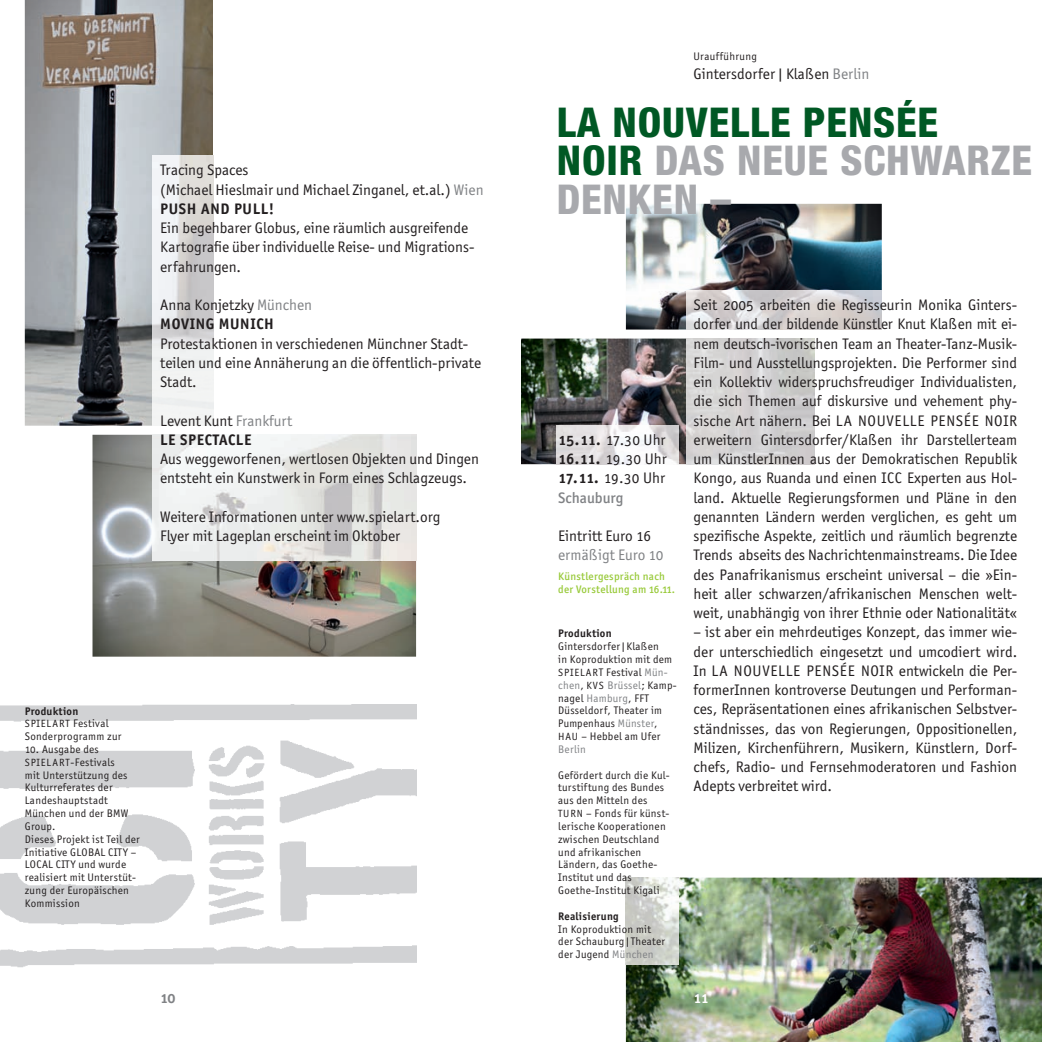
<style>
.page{position:relative;width:1042px;height:1042px;background:#fff}
.page>*{position:absolute;margin:0;border:0;box-sizing:border-box;transform-origin:0 0}
.t1{font:800 condensed 41.12px/38.5px "Helvetica Neue";letter-spacing:.02em;color:#a8a9ad}
.t2{font:15.4px/19.2px "Officina San ITC Book OS";color:#231f20}
.t3{font:15.4px "Officina San ITC Bold OS";letter-spacing:.045em;color:#231f20}
.t4{font:15.4px "Officina San ITC Book OS";color:#808285}
.t5{font:15.4px "Officina San ITC Medium OS";color:#808285}
.t6{font:14.88px "Officina San ITC Bold OS";color:#808285}
.t7{font:14.88px "Officina San ITC Bold OS";color:#fff}
.t8{font:11.03px/12.8px "Officina San ITC Book OS";letter-spacing:.025em;color:#231f20}
.t9{font:11.03px/12.8px "Officina San ITC Medium OS";letter-spacing:.025em;color:#99ca3b}
.t10{font:11.03px "Officina San ITC Bold OS";letter-spacing:.025em;color:#231f20}
.t11{font:10.5px "Officina San ITC Book OS";letter-spacing:.08em;color:#231f20}
.s1{font-size:11.03px}
.s2{font-size:10.5px}
.s3{color:#808285}
.s4{color:#005824}
.s5{font-family:"Officina San ITC Bold OS"}
</style>
<div class="page">
<img style="left:626px;top:204px;width:256px;height:125px">
<img style="left:626px;top:877px;width:416px;height:165px">
<img style="left:521px;top:338px;width:165px;height:126px">
<img style="left:25px;top:0;width:188px;height:426px">
<img style="left:92px;top:435px;width:324px;height:221px">
<svg style="left:686px;top:329px;width:196px;height:136px"></svg>
<img style="left:686px;top:291px;width:196px;height:38px">
<img style="left:626px;top:877px;width:53px;height:88px">
<img style="left:557px;top:426px;width:122px;height:38px">
<svg style="left:153px;top:156px;width:264px;height:404px"></svg>
<img style="left:152px;top:156px;width:61px;height:270px">
<img style="left:152px;top:435px;width:264px;height:125px">
<img style="left:0;top:704px;width:416px;height:264px">
<p class="t10" style="left:25px;top:704px;width:55px">Produktion</p>
<p class="t11" style="left:25px;top:718px;width:85px">SPIELART <span class="s1">Festival</span></p>
<p class="t8" style="left:25px;top:730px;width:98px">Sonderprogramm zur</p>
<p class="t8" style="left:25px;top:743px;width:117px">10. Ausgabe des<br><span class="s2">SPIELART</span>-Festivals<br>mit Unterstützung des<br>Kulturreferates der<br>Landeshauptstadt<br>München und der BMW<br>Group.<br>Dieses Projekt ist Teil der<br>Initiative GLOBAL CITY –<br>LOCAL CITY und wurde realisiert mit Unterstüt&shy;zung der Europäischen<br>Kommission</p>
<p class="t2" style="left:160px;top:160px;width:325px">Tracing Spaces<br>(Michael Hieslmair und Michael Zinganel, et.al.) <span class="s3">Wien</span></p>
<p class="t3" style="left:160px;top:199px;width:116px">PUSH AND PULL!</p>
<p class="t2" style="left:160px;top:218px;width:316px">Ein begehbarer Globus, eine räumlich ausgreifende<br>Kartografie über individuelle Reise- und Migrations&shy;erfahrungen.</p>
<p class="t2" style="left:160px;top:295px;width:153px">Anna Konjetzky <span class="s3">München</span></p>
<p class="t3" style="left:160px;top:315px;width:115px">MOVING MUNICH</p>
<p class="t2" style="left:160px;top:334px;width:322px">Protestaktionen in verschiedenen Münchner Stadt&shy;teilen und eine Annäherung an die öffentlich-private<br>Stadt.</p>
<p class="t2" style="left:160px;top:411px;width:134px">Levent Kunt <span class="s3">Frankfurt</span></p>
<p class="t3" style="left:160px;top:430px;width:93px">LE SPECTACLE</p>
<p class="t2" style="left:160px;top:449px;width:320px">Aus weggeworfenen, wertlosen Objekten und Dingen entsteht ein Kunstwerk in Form eines Schlagzeugs.</p>
<p class="t2" style="left:160px;top:507px;width:282px">Weitere Informationen unter www.spielart.org<br>Flyer mit Lageplan erscheint im Oktober</p>
<p class="t8" style="left:693px;top:50px;width:65px">Uraufführung</p>
<p class="t2" style="left:693px;top:64px;width:177px">Gintersdorfer|Klaßen <span class="s3">Berlin</span></p>
<h1 class="t1" style="left:557px;top:102px;width:477px"><span class="s4">LA NOUVELLE PENSÉE<br>NOIR</span> DAS NEUE SCHWARZE<br>DENKEN –</h1>
<p class="t2" style="left:558px;top:430px;width:109px"><span class="s5">15. 11.</span> 17.30 Uhr</p>
<p class="t2" style="left:558px;top:449px;width:110px"><span class="s5">16. 11.</span> 19.30 Uhr</p>
<p class="t2" style="left:558px;top:468px;width:109px"><span class="s5">17. 11.</span> 19.30 Uhr</p>
<p class="t5" style="left:558px;top:488px;width:67px">Schauburg</p>
<p class="t2" style="left:558px;top:526px;width:95px">Eintritt Euro 16</p>
<p class="t4" style="left:558px;top:546px;width:107px">ermäßigt Euro 10</p>
<p class="t9" style="left:558px;top:569px;width:118px">Künstlergespräch nach der Vorstellung am 16.11.</p>
<p class="t10" style="left:558px;top:627px;width:55px">Produktion</p>
<p class="t8" style="left:558px;top:640px;width:120px">Gintersdorfer|Klaßen<br>in Koproduktion mit dem<br><span class="s2">SPIELAR</span>T Festival <span class="s3">Mün&shy;chen</span>, <span class="s2">KVS</span> <span class="s3">Brüssel</span>; Kamp&shy;nagel <span class="s3">Hamburg</span>, FFT<br>Düsseldorf, Theater im<br>Pumpenhaus <span class="s3">Münster</span>,<br><span class="s2">HAU</span> – Hebbel am Ufer<br><span class="s3">Berlin</span></p>
<p class="t8" style="left:558px;top:768px;width:113px">Gefördert durch die Kul&shy;turstiftung des Bundes aus den Mitteln des<br><span class="s2">TURN</span> – Fonds für künst&shy;lerische Kooperationen zwischen Deutschland und afrikanischen<br>Ländern, das Goethe-<br>Institut und das<br>Goethe-Institut Kigali</p>
<p class="t10" style="left:558px;top:909px;width:62px">Realisierung</p>
<p class="t8" style="left:558px;top:922px;width:109px">In Koproduktion mit der Schauburg|Theater der Jugend <span class="s3">München</span></p>
<p class="t2" style="left:693px;top:295px;width:325px;text-align:justify">Seit 2005 arbeiten die Regisseurin Monika Ginters&shy;dorfer und der bildende Künstler Knut Klaßen mit ei&shy;nem deutsch-ivorischen Team an Theater-Tanz-Musik-Film- und Ausstellungsprojekten. Die Performer sind ein Kollektiv widerspruchsfreudiger Individualisten, die sich Themen auf diskursive und vehement phy&shy;sische Art nähern. Bei LA NOUVELLE PENSÉE NOIR erweitern Gintersdorfer/Klaßen ihr Darstellerteam um KünstlerInnen aus der Demokratischen Republik Kongo, aus Ruanda und einen ICC Experten aus Hol&shy;land. Aktuelle Regierungsformen und Pläne in den genannten Ländern werden verglichen, es geht um spezifische Aspekte, zeitlich und räumlich begrenzte Trends abseits des Nachrichtenmainstreams. Die Idee des Panafrikanismus erscheint universal – die »Ein&shy;heit aller schwarzen/afrikanischen Menschen welt&shy;weit, unabhängig von ihrer Ethnie oder Nationalität«</p>
<p class="t2" style="left:693px;top:622px;width:325px;text-align:justify">– ist aber ein mehrdeutiges Konzept, das immer wie&shy;der unterschiedlich eingesetzt und umcodiert wird.<br>In LA NOUVELLE PENSÉE NOIR entwickeln die Per&shy;formerInnen kontroverse Deutungen und Performan&shy;ces, Repräsentationen eines afrikanischen Selbstver&shy;ständnisses, das von Regierungen, Oppositionellen, Milizen, Kirchenführern, Musikern, Künstlern, Dorf&shy;chefs, Radio- und Fernsehmoderatoren und Fashion Adepts verbreitet wird.</p>
<p class="t6" style="left:160px;top:989px;width:17px">10</p>
<p class="t7" style="left:693px;top:989px;width:17px">11</p>
</div>
